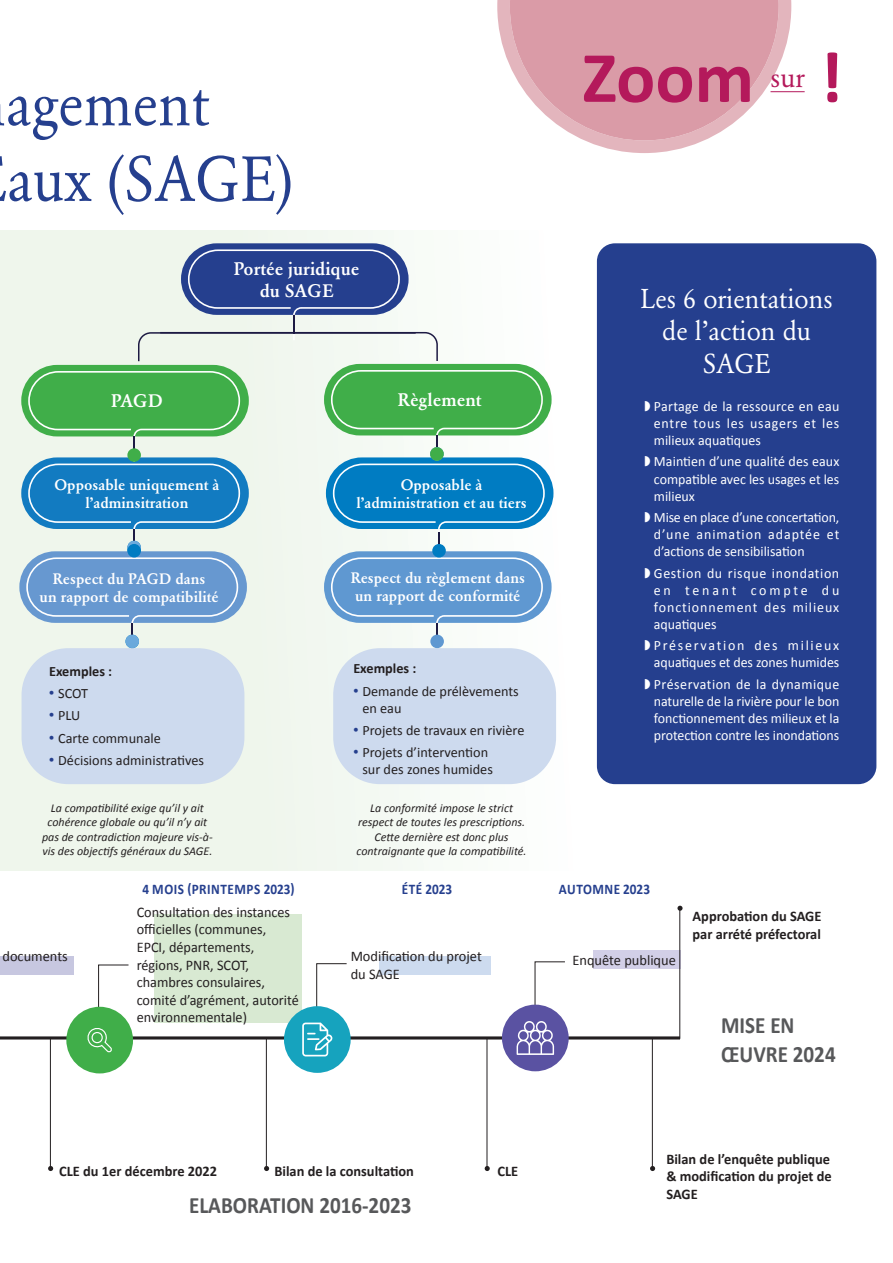
<style>
.page{position:relative;width:893px;height:1263px;background:#fff}
.page>*{position:absolute;margin:0;border:0;box-sizing:border-box;transform-origin:0 0}
.t1{font:700 73.05px "Calibri";color:#b4195b}
.t2{font:63px/75.6px "Garamond BE";color:#253f8e;scale:.93 1}
.t3{font:27.75px "Garamond BE";color:#b4195b}
.t4{font:27px/32.4px "Garamond BE";color:#fff;text-align:center}
.t5{font:700 23.4px/28.2px "Calibri";color:#57585a;scale:.9 1}
.t6{font:500 18px/21.6px "Garamond BE";color:#fff;text-align:center}
.t7{font:500 15px/18px "Garamond BE";color:#fff;text-align:center}
.t8{font:14.7px/17.7px "Calibri";color:#231f20}
.t9{font:700 14.7px/17.7px "Calibri";color:#231f20}
.t10{font:700 14.7px "Calibri";letter-spacing:.04em;color:#253f8e;scale:.9 1}
.t11{font:700 14.7px "Calibri";letter-spacing:.02em;color:#253f8e;scale:.9 1}
.t12{font:14.25px/17.1px "Calibri";color:#fff;text-align:justify}
.t13{font:14.25px/17.1px "Calibri";color:#231f20}
.t14{font:700 14.25px "Calibri";color:#231f20}
.t15{font:italic 12px/14.4px "Calibri";color:#231f20;text-align:center}
.s1{font-family:"Garamond BE";font-weight:500;font-size:15px;color:#253f8e}
</style>
<div class="page">
<div style="left:0;top:231px;width:893px;height:640px;background:linear-gradient(to right,#ecf5e9,#fff)"></div>
<svg style="left:497px;top:0;width:294px;height:153px"></svg>
<hr style="left:770px;top:91px;width:35px;height:1px;background:#b4195b">
<div style="left:22px;top:648px;width:222px;height:136px;background:#cddaee;border-radius:47px"></div>
<div style="left:333px;top:648px;width:223px;height:136px;background:#cddaee;border-radius:47px"></div>
<div style="left:181px;top:243px;width:228px;height:72px;background:#253f8e;border-radius:36px"></div>
<div style="left:21px;top:365px;width:228px;height:71px;background:#40ae49;border-radius:36px"></div>
<div style="left:21px;top:457px;width:228px;height:72px;background:#127bc1;border-radius:36px"></div>
<div style="left:19px;top:551px;width:228px;height:72px;background:#6798d0;border-radius:36px"></div>
<div style="left:326px;top:457px;width:227px;height:72px;background:#007cc2;border-radius:36px"></div>
<div style="left:324px;top:551px;width:228px;height:72px;background:#5f98d1;border-radius:36px"></div>
<div style="left:324px;top:364px;width:228px;height:71px;background:#40ae49;border-radius:36px"></div>
<svg style="left:26px;top:371px;width:214px;height:277px"></svg>
<div style="left:125px;top:635px;width:14px;height:13px;background:#6ba9dc;border-radius:7px"></div>
<svg style="left:331px;top:370px;width:214px;height:278px"></svg>
<div style="left:430px;top:447px;width:14px;height:14px;background:#40ae49;border-radius:50%"></div>
<div style="left:127px;top:448px;width:14px;height:14px;background:#40ae49;border-radius:50%"></div>
<svg style="left:138px;top:249px;width:300px;height:112px"></svg>
<div style="left:0;top:956px;width:74px;height:18px;background:#c7c7e0"></div>
<div style="left:379px;top:956px;width:112px;height:18px;background:#cddbef"></div>
<div style="left:593px;top:950px;width:88px;height:18px;background:#d2cfe7"></div>
<div style="left:155px;top:914px;width:147px;height:108px;background:#d8e9d2"></div>
<hr style="left:0;top:1036px;width:680px;height:3px;background:#231f20">
<svg style="left:316px;top:963px;width:31px;height:45px"></svg>
<hr style="left:50px;top:1038px;width:1px;height:130px;background:#231f20">
<svg style="left:48px;top:1166px;width:5px;height:5px"></svg>
<hr style="left:266px;top:1038px;width:1px;height:130px;background:#231f20">
<svg style="left:264px;top:1166px;width:5px;height:5px"></svg>
<hr style="left:487px;top:1038px;width:1px;height:130px;background:#231f20">
<svg style="left:485px;top:1166px;width:5px;height:5px"></svg>
<hr style="left:652px;top:1038px;width:1px;height:130px;background:#231f20">
<svg style="left:650px;top:1166px;width:5px;height:5px"></svg>
<hr style="left:679px;top:908px;width:1px;height:131px;background:#231f20">
<svg style="left:677px;top:906px;width:6px;height:5px"></svg>
<svg style="left:98px;top:964px;width:31px;height:46px"></svg>
<svg style="left:535px;top:961px;width:30px;height:45px"></svg>
<div style="left:66px;top:1007px;width:67px;height:66px;background:#40ae49;border-radius:50%"></div>
<svg style="left:87px;top:1028px;width:25px;height:25px"></svg>
<div style="left:284px;top:1006px;width:67px;height:67px;background:#16a3be;border-radius:50%"></div>
<svg style="left:302px;top:1022px;width:31px;height:34px"></svg>
<div style="left:502px;top:1005px;width:67px;height:66px;background:#5a52a2;border-radius:50%"></div>
<svg style="left:516px;top:1021px;width:38px;height:34px"></svg>
<div style="left:432px;top:544px;width:14px;height:13px;background:#007cc2;border-radius:50%"></div>
<div style="left:127px;top:544px;width:14px;height:13px;background:#007cc2;border-radius:50%"></div>
<div style="left:430px;top:635px;width:14px;height:13px;background:#5f98d1;border-radius:50%"></div>
<div style="left:597px;top:243px;width:279px;height:541px;background:#253f8e;border-radius:18px"></div>
<h2 class="t2" style="left:6px;top:66px;width:310px">agement aux (SAGE)</h2>
<p class="t6" style="left:234px;top:258px;width:127px">Portée juridique du SAGE</p>
<p class="t6" style="left:111px;top:390px;width:53px">PAGD</p>
<p class="t6" style="left:398px;top:389px;width:85px">Règlement</p>
<p class="t7" style="left:54px;top:476px;width:166px">Opposable uniquement à l’adminsitration</p>
<p class="t7" style="left:356px;top:476px;width:172px">Opposable à l’administration et au tiers</p>
<p class="t7" style="left:40px;top:570px;width:181px">Respect du PAGD dans<br>un rapport de compatibilité</p>
<p class="t7" style="left:351px;top:568px;width:176px">Respect du règlement dans un rapport de conformité</p>
<p class="t14" style="left:49px;top:661px;width:65px">Exemples :</p>
<p class="t13" style="left:49px;top:684px;width:41px"><span class="s1">•</span> SCOT</p>
<p class="t13" style="left:49px;top:706px;width:33px"><span class="s1">•</span> PLU</p>
<p class="t13" style="left:49px;top:729px;width:113px"><span class="s1">•</span> Carte communale</p>
<p class="t13" style="left:49px;top:751px;width:157px"><span class="s1">•</span> Décisions administratives</p>
<p class="t14" style="left:353px;top:659px;width:65px">Exemples :</p>
<p class="t13" style="left:362px;top:682px;width:158px;text-indent:-9px"><span class="s1">•</span> Demande de prélèvements en eau</p>
<p class="t13" style="left:353px;top:721px;width:173px"><span class="s1">•</span> Projets de travaux en rivière</p>
<p class="t13" style="left:362px;top:743px;width:132px;text-indent:-9px"><span class="s1">•</span> Projets d’intervention sur des zones humides</p>
<p class="t15" style="left:42px;top:800px;width:172px">La compatibilité exige qu’il y ait cohérence globale ou qu’il n’y ait pas de contradiction majeure vis-à&shy;vis des objectifs généraux du SAGE.</p>
<p class="t15" style="left:357px;top:800px;width:172px">La conformité impose le strict respect de toutes les prescriptions.<br>Cette dernière est donc plus contraignante que la compatibilité.</p>
<h1 class="t1" style="left:582px;top:26px;width:173px">Zoom</h1>
<h3 class="t3" style="left:770px;top:61px;width:36px">sur</h3>
<h1 class="t1" style="left:819px;top:26px;width:25px">!</h1>
<h3 class="t4" style="left:641px;top:282px;width:194px">Les 6 orientations de l’action du<br>SAGE</h3>
<p class="t12" style="left:654px;top:397px;width:187px;text-indent:-9px">◗ Partage de la ressource en eau entre tous les usagers et les milieux aquatiques</p>
<p class="t12" style="left:654px;top:452px;width:187px;text-indent:-9px">◗ Maintien d’une qualité des eaux compatible avec les usages et les milieux</p>
<p class="t12" style="left:654px;top:508px;width:187px;text-indent:-9px">◗ Mise en place d’une concertation, d’une animation adaptée et d’actions de sensibilisation</p>
<p class="t12" style="left:654px;top:564px;width:187px;text-indent:-9px">◗ Gestion du risque inondation en tenant compte du fonctionnement des milieux aquatiques</p>
<p class="t12" style="left:644px;top:636px;width:196px;text-align:right">◗ Préservation des milieux aquatiques et des zones humides</p>
<p class="t12" style="left:654px;top:675px;width:187px;text-indent:-9px">◗ Préservation de la dynamique naturelle de la rivière pour le bon fonctionnement des milieux et la protection contre les inondations</p>
<p class="t10" style="left:142px;top:878px;width:171px">4 MOIS (PRINTEMPS 2023)</p>
<p class="t10" style="left:402px;top:878px;width:57px">ÉTÉ 2023</p>
<p class="t11" style="left:559px;top:878px;width:103px">AUTOMNE 2023</p>
<p class="t8" style="left:137px;top:902px;width:164px">Consultation des instances officielles (communes,<br>EPCI, départements, régions, PNR, SCOT, chambres consulaires, comité d’agrément, autorité environnementale)</p>
<p class="t8" style="left:2px;top:947px;width:67px">documents</p>
<p class="t8" style="left:351px;top:947px;width:133px">Modification du projet du SAGE</p>
<p class="t8" style="left:572px;top:950px;width:105px">Enquête publique</p>
<p class="t9" style="left:693px;top:907px;width:130px">Approbation du SAGE par arrété préfectoral</p>
<h3 class="t5" style="left:721px;top:1011px;width:129px">MISE EN<br>ŒUVRE 2024</h3>
<p class="t9" style="left:59px;top:1161px;width:159px">CLE du 1er décembre 2022</p>
<p class="t9" style="left:274px;top:1161px;width:141px">Bilan de la consultation</p>
<p class="t9" style="left:498px;top:1161px;width:22px">CLE</p>
<h3 class="t5" style="left:189px;top:1191px;width:249px">ELABORATION 2016-2023</h3>
<p class="t9" style="left:666px;top:1149px;width:167px;text-align:justify">Bilan de l’enquête publique &amp; modification du projet de SAGE</p>
</div>
